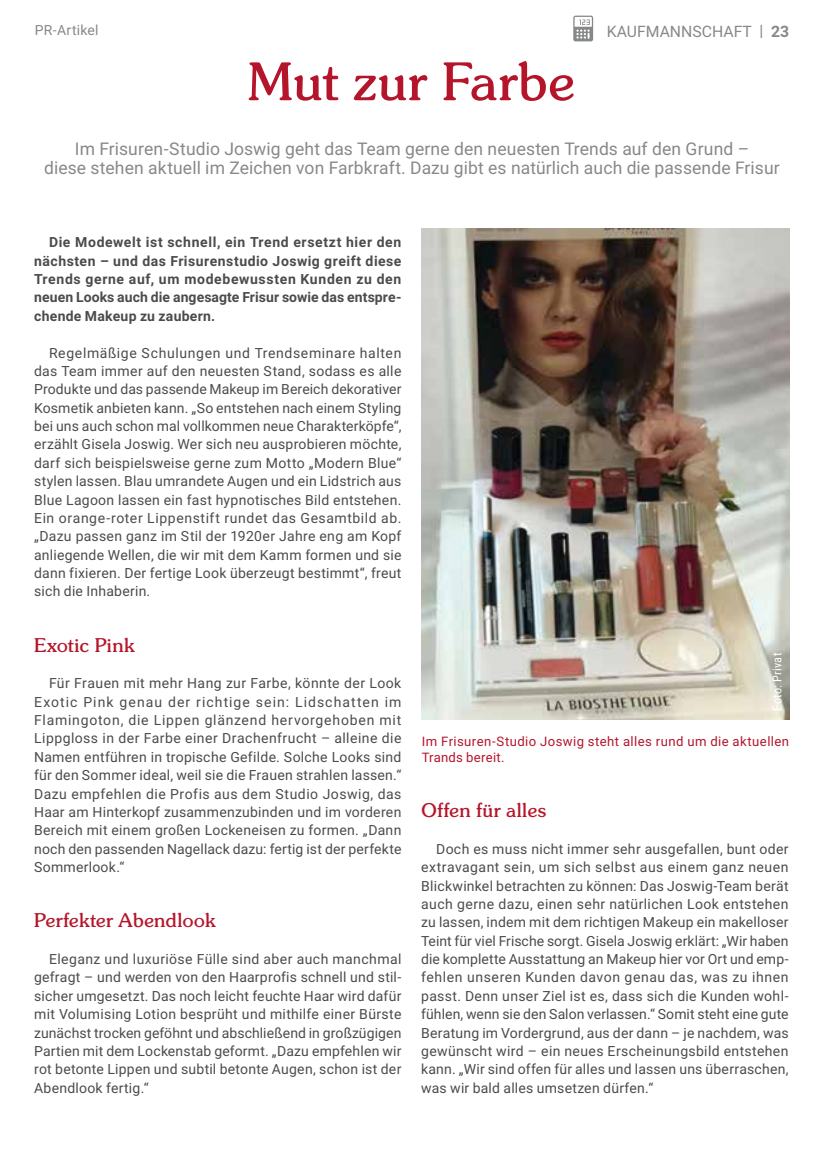
<style>
.page{position:relative;width:819px;height:1166px;background:#fff}
.page>*{position:absolute;margin:0;border:0;box-sizing:border-box;transform-origin:0 0}
.t1{font:52.5px "Sunset";color:#b5152b}
.t2{font:19.25px "Sunset";letter-spacing:.01em;color:#b5152b}
.t3{font:17.5px/18.4px "Roboto";letter-spacing:.005em;color:#87888a;text-align:center}
.t4{font:15.75px "Roboto";color:#87888a}
.t5{font:14px/18.4px "Roboto";letter-spacing:.015em;color:#4b4b4d;text-align:justify}
.t6{font:700 14px/18.4px "Roboto";letter-spacing:.01em;color:#4b4b4d;text-align:justify}
.t7{font:14px "Roboto";letter-spacing:.015em;color:#87888a}
.t8{font:13.12px/15.8px "Roboto";letter-spacing:.03em;color:#b5152b}
.t9{font:12.25px "Roboto Condensed";letter-spacing:.025em;color:#fff}
.s1{font-weight:700}
</style>
<div class="page">
<svg style="left:573px;top:16px;width:20px;height:25px"></svg>
<img style="left:422px;top:229px;width:367px;height:491px">
<p class="t7" style="left:35px;top:21px;width:65px">PR-Artikel</p>
<p class="t4" style="left:606px;top:20px;width:184px">KAUFMANNSCHAFT | <span class="s1">23</span></p>
<h1 class="t1" style="left:247px;top:50px;width:329px">Mut zur Farbe</h1>
<p class="t3" style="left:44px;top:139px;width:737px">Im Frisuren-Studio Joswig geht das Team gerne den neuesten Trends auf den Grund –<br>diese stehen aktuell im Zeichen von Farbkraft. Dazu gibt es natürlich auch die passende Frisur</p>
<p class="t6" style="left:34px;top:233px;width:369px;text-indent:15px">Die Modewelt ist schnell, ein Trend ersetzt hier den nächsten – und das Frisurenstudio Joswig greift diese Trends gerne auf, um modebewussten Kunden zu den neuen Looks auch die angesagte Frisur sowie das entspre&shy;chende Makeup zu zaubern.</p>
<p class="t5" style="left:34px;top:343px;width:369px;text-indent:15px">Regelmäßige Schulungen und Trendseminare halten das Team immer auf den neuesten Stand, sodass es alle Produkte und das passende Makeup im Bereich dekorativer Kosmetik anbieten kann. „So entstehen nach einem Styling bei uns auch schon mal vollkommen neue Charakterköpfe“, erzählt Gisela Joswig. Wer sich neu ausprobieren möchte, darf sich beispielsweise gerne zum Motto „Modern Blue“ stylen lassen. Blau umrandete Augen und ein Lidstrich aus Blue Lagoon lassen ein fast hypnotisches Bild entstehen.<br>Ein orange-roter Lippenstift rundet das Gesamtbild ab. „Dazu passen ganz im Stil der 1920er Jahre eng am Kopf anliegende Wellen, die wir mit dem Kamm formen und sie dann fixieren. Der fertige Look überzeugt bestimmt“, freut sich die Inhaberin.</p>
<h2 class="t2" style="left:34px;top:633px;width:102px">Exotic Pink</h2>
<p class="t5" style="left:34px;top:674px;width:369px;text-indent:15px">Für Frauen mit mehr Hang zur Farbe, könnte der Look Exotic Pink genau der richtige sein: Lidschatten im Flamingoton, die Lippen glänzend hervorgehoben mit Lippgloss in der Farbe einer Drachenfrucht – alleine die Namen entführen in tropische Gefilde. Solche Looks sind für den Sommer ideal, weil sie die Frauen strahlen lassen.“ Dazu empfehlen die Profis aus dem Studio Joswig, das Haar am Hinterkopf zusammenzubinden und im vorderen Bereich mit einem großen Lockeneisen zu formen. „Dann noch den passenden Nagellack dazu: fertig ist der perfekte Sommerlook.“</p>
<h2 class="t2" style="left:34px;top:909px;width:183px">Perfekter Abendlook</h2>
<p class="t5" style="left:34px;top:949px;width:369px;text-indent:15px">Eleganz und luxuriöse Fülle sind aber auch manchmal gefragt – und werden von den Haarprofis schnell und stil&shy;sicher umgesetzt. Das noch leicht feuchte Haar wird dafür mit Volumising Lotion besprüht und mithilfe einer Bürste zunächst trocken geföhnt und abschließend in großzügigen Partien mit dem Lockenstab geformt. „Dazu empfehlen wir rot betonte Lippen und subtil betonte Augen, schon ist der Abendlook fertig.“</p>
<p class="t9" style="left:768px;top:710px;width:59px;rotate:-90deg">Foto: Privat</p>
<p class="t8" style="left:422px;top:733px;width:369px">Im Frisuren-Studio Joswig steht alles rund um die aktuellen<br>Trands bereit.</p>
<h2 class="t2" style="left:421px;top:798px;width:127px">Offen für alles</h2>
<p class="t5" style="left:421px;top:839px;width:369px;text-indent:15px">Doch es muss nicht immer sehr ausgefallen, bunt oder extravagant sein, um sich selbst aus einem ganz neuen Blickwinkel betrachten zu können: Das Joswig-Team berät auch gerne dazu, einen sehr natürlichen Look entstehen zu lassen, indem mit dem richtigen Makeup ein makelloser Teint für viel Frische sorgt. Gisela Joswig erklärt: „Wir haben die komplette Ausstattung an Makeup hier vor Ort und emp&shy;fehlen unseren Kunden davon genau das, was zu ihnen passt. Denn unser Ziel ist es, dass sich die Kunden wohl&shy;fühlen, wenn sie den Salon verlassen.“ Somit steht eine gute Beratung im Vordergrund, aus der dann – je nachdem, was gewünscht wird – ein neues Erscheinungsbild entstehen kann. „Wir sind offen für alles und lassen uns überraschen, was wir bald alles umsetzen dürfen.“</p>
</div>
